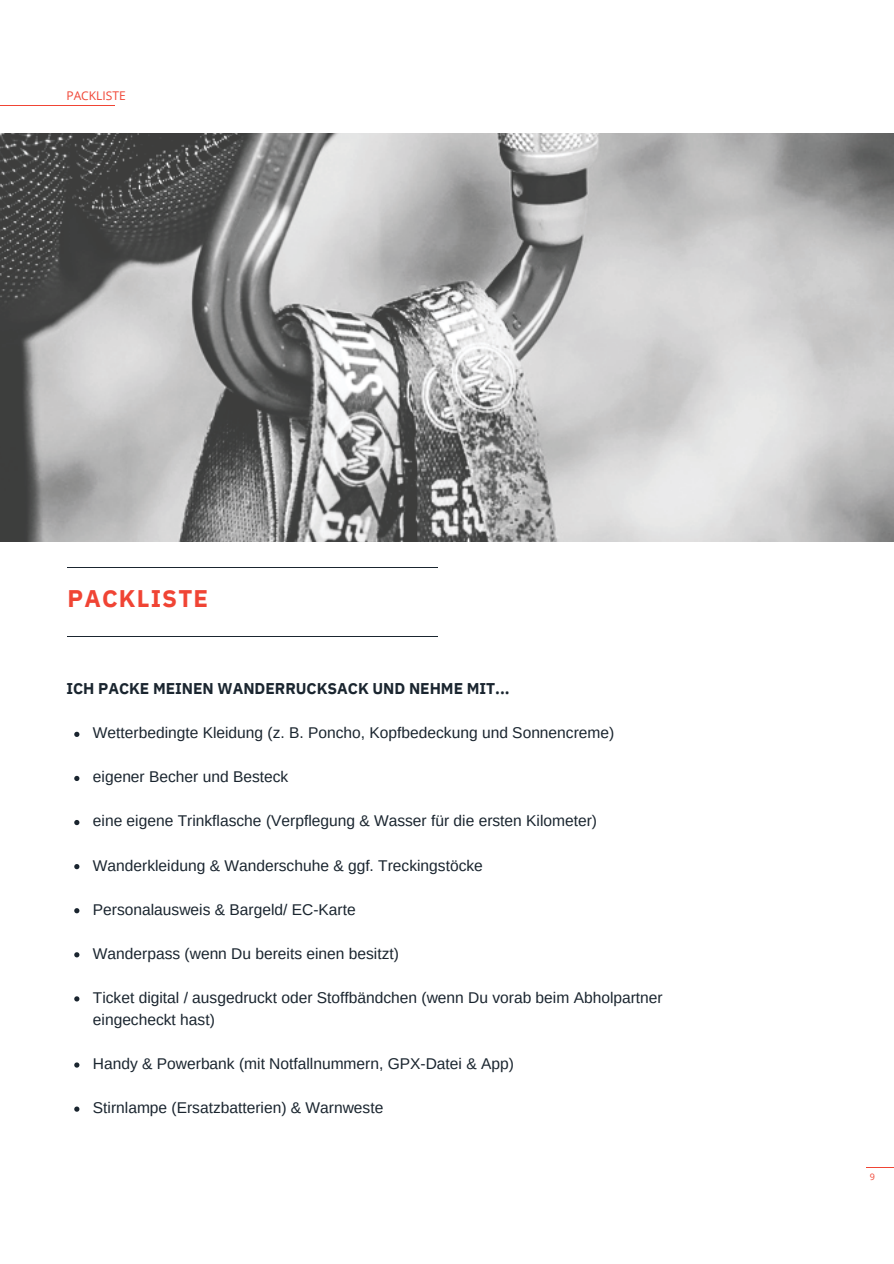
<style>
.page{position:relative;width:894px;height:1264px;background:#fff}
.page>*{position:absolute;margin:0;border:0;box-sizing:border-box;transform-origin:0 0}
.t1{font:700 24px "IBM Plex Sans";letter-spacing:.05em;color:#f04434}
.t2{font:15.6px/22px "Arimo";color:#1a252f}
.t3{font:700 15.6px "IBM Plex Sans";color:#1a252f}
.t4{font:12px "Open Sans";color:#f04434}
.t5{font:9px "Open Sans";color:#f04434}
</style>
<div class="page">
<hr style="left:0;top:105px;width:114px;height:1px;background:#f04434">
<hr style="left:68px;top:567px;width:369px;height:1px;background:#1a252f">
<hr style="left:68px;top:636px;width:369px;height:1px;background:#1a252f">
<img style="left:0;top:134px;width:893px;height:407px">
<svg style="left:74px;top:731px;width:5px;height:6px"></svg>
<svg style="left:74px;top:775px;width:5px;height:6px"></svg>
<svg style="left:74px;top:820px;width:5px;height:5px"></svg>
<svg style="left:74px;top:864px;width:5px;height:5px"></svg>
<svg style="left:74px;top:908px;width:5px;height:5px"></svg>
<svg style="left:74px;top:952px;width:5px;height:5px"></svg>
<svg style="left:74px;top:996px;width:5px;height:5px"></svg>
<svg style="left:74px;top:1062px;width:5px;height:5px"></svg>
<svg style="left:74px;top:1106px;width:5px;height:5px"></svg>
<svg style="left:866px;top:1167px;width:27px;height:1px"></svg>
<p class="t4" style="left:66px;top:87px;width:61px">PACKLISTE</p>
<p class="t1" style="left:68px;top:583px;width:142px">PACKLISTE</p>
<h1 class="t3" style="left:66px;top:678px;width:444px">ICH PACKE MEINEN WANDERRUCKSACK UND NEHME MIT...</h1>
<h2 class="t2" style="left:93px;top:721px;width:523px">Wetterbedingte Kleidung (z. B. Poncho, Kopfbedeckung und Sonnencreme)</h2>
<p class="t2" style="left:93px;top:766px;width:197px">eigener Becher und Besteck</p>
<p class="t2" style="left:93px;top:810px;width:505px">eine eigene Trinkflasche (Verpflegung &amp; Wasser für die ersten Kilometer)</p>
<p class="t2" style="left:93px;top:854px;width:391px">Wanderkleidung &amp; Wanderschuhe &amp; ggf. Treckingstöcke</p>
<p class="t2" style="left:93px;top:898px;width:264px">Personalausweis &amp; Bargeld/ EC-Karte</p>
<p class="t2" style="left:93px;top:942px;width:307px">Wanderpass (wenn Du bereits einen besitzt)</p>
<p class="t2" style="left:93px;top:986px;width:571px">Ticket digital / ausgedruckt oder Stoffbändchen (wenn Du vorab beim Abholpartner eingecheckt hast)</p>
<p class="t2" style="left:93px;top:1052px;width:422px">Handy &amp; Powerbank (mit Notfallnummern, GPX-Datei &amp; App)</p>
<p class="t2" style="left:93px;top:1096px;width:292px">Stirnlampe (Ersatzbatterien) &amp; Warnweste</p>
<p class="t5" style="left:869px;top:1169px;width:7px">9</p>
</div>
